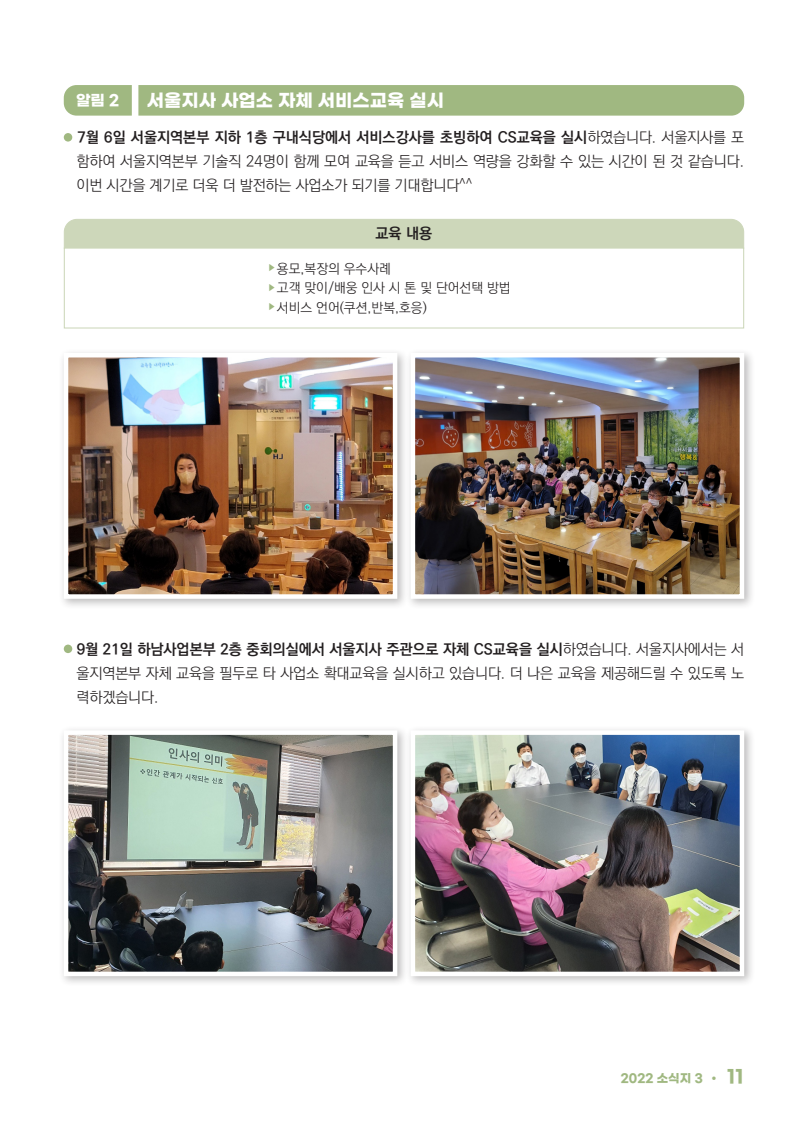
<style>
.page{position:relative;width:808px;height:1127px;background:#fff}
.page>*{position:absolute;margin:0;border:0;box-sizing:border-box;transform-origin:0 0}
.t1{font:700 18px "Gmarket Sans";color:#fff}
.t2{font:15px/24px "Ko Pub World Dotum PL";letter-spacing:-.01em;color:#231f20;text-align:justify}
.t3{font:15px "Ko Pub World Dotum PB";color:#231f20}
.t4{font:700 15px "Gmarket Sans";color:#fff}
.t5{font:13.5px "Ko Pub World Dotum PL";color:#231f20}
.t6{font:700 12px "Gmarket Sans";color:#a0b881}
.s1{font-family:"Ko Pub World Dotum PB"}
.s2{font-size:18px}
</style>
<div class="page">
<div style="left:138px;top:85px;width:606px;height:31px;background:#a0b881"></div>
<svg style="left:64px;top:85px;width:68px;height:31px;background:#a4bb86"></svg>
<div style="left:64px;top:133px;width:8px;height:9px;background:#a0b881;border-radius:50%"></div>
<div style="left:64px;top:644px;width:8px;height:9px;background:#a0b881;border-radius:50%"></div>
<div style="left:63px;top:218px;width:682px;height:31px;background:#cdd7ba"></div>
<div style="left:64px;top:248px;width:680px;height:80px;border:1px solid #cdd7ba"></div>
<div style="left:59px;top:348px;width:349px;height:262px;background:#231f20;opacity:.3"></div>
<img style="left:69px;top:358px;width:323px;height:236px">
<div style="left:64px;top:353px;width:333px;height:246px;border:4px solid #fff"></div>
<div style="left:59px;top:725px;width:349px;height:262px;background:#231f20;opacity:.3"></div>
<img style="left:69px;top:735px;width:323px;height:236px">
<div style="left:64px;top:730px;width:333px;height:246px;border:4px solid #fff"></div>
<div style="left:405px;top:348px;width:350px;height:262px;background:#231f20;opacity:.3"></div>
<img style="left:416px;top:358px;width:323px;height:236px">
<div style="left:411px;top:353px;width:333px;height:246px;border:4px solid #fff"></div>
<div style="left:405px;top:725px;width:350px;height:262px;background:#231f20;opacity:.3"></div>
<img style="left:416px;top:735px;width:323px;height:236px">
<div style="left:411px;top:730px;width:333px;height:246px;border:4px solid #fff"></div>
<p class="t4" style="left:76px;top:92px;width:45px">알림 2</p>
<p class="t1" style="left:147px;top:90px;width:299px">서울지사 사업소 자체 서비스교육 실시</p>
<p class="t2" style="left:77px;top:126px;width:669px"><span class="s1">7월 6일 서울지역본부 지하 1층 구내식당에서 서비스강사를 초빙하여 CS교육을 실시</span>하였습니다. 서울지사를 포 함하여 서울지역본부 기술직 24명이 함께 모여 교육을 듣고 서비스 역량을 강화할 수 있는 시간이 된 것 같습니다. 이번 시간을 계기로 더욱 더 발전하는 사업소가 되기를 기대합니다^^</p>
<p class="t3" style="left:375px;top:223px;width:58px">교육 내용</p>
<p class="t5" style="left:269px;top:259px;width:123px"><sup>▶</sup> 용모,복장의 우수사례</p>
<p class="t5" style="left:269px;top:278px;width:243px"><sup>▶</sup> 고객 맞이/배웅 인사 시 톤 및 단어선택 방법</p>
<p class="t5" style="left:269px;top:298px;width:159px"><sup>▶</sup> 서비스 언어(쿠션,반복,호응)</p>
<p class="t2" style="left:77px;top:637px;width:669px"><span class="s1">9월 21일 하남사업본부 2층 중회의실에서 서울지사 주관으로 자체 CS교육을 실시</span>하였습니다. 서울지사에서는 서 울지역본부 자체 교육을 필두로 타 사업소 확대교육을 실시하고 있습니다. 더 나은 교육을 제공해드릴 수 있도록 노 력하겠습니다.</p>
<p class="t6" style="left:621px;top:1072px;width:125px">2022 소식지 3 <span class="s2">· 11</span></p>
</div>
